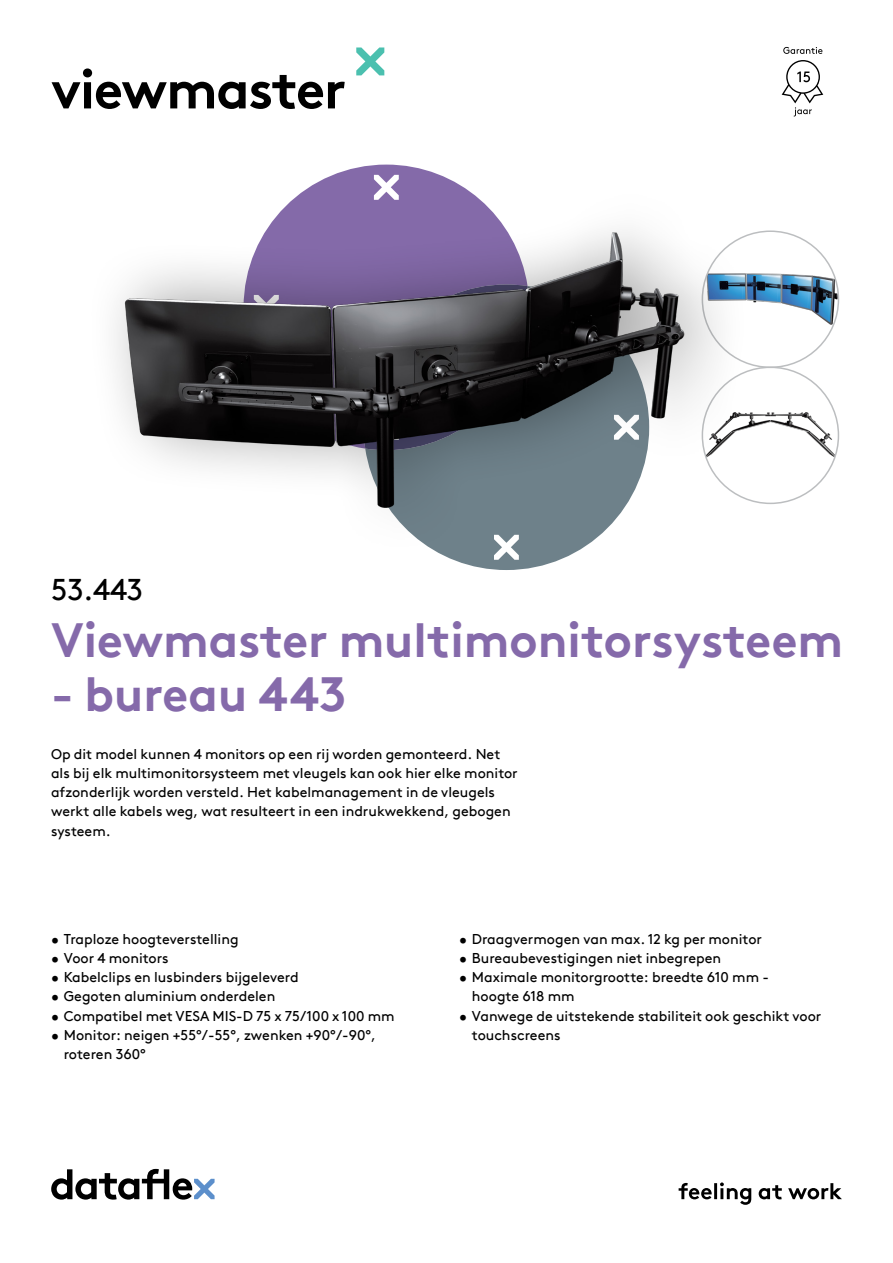
<style>
.page{position:relative;width:893px;height:1263px;background:#fff}
.page>*{position:absolute;margin:0;border:0;box-sizing:border-box;transform-origin:0 0}
.hoofdstuk{font:700 54px "Brown Pro TT";letter-spacing:-.02em;color:#000}
.productnaam{font:700 48px "Brown Pro TT";color:#856aaa}
.productnummer{font:30px "Brown Pro TT";color:#000}
.omschrijving{font:14.25px/19.2px "Brown Pro TT";color:#000}
</style>
<div class="page">
<svg style="left:320px;top:165px;width:133px;height:16px;fill:#846aa9"></svg>
<svg style="left:447px;top:557px;width:119px;height:13px;fill:#6e818a"></svg>
<svg style="left:51px;top:1169px;width:164px;height:30px"></svg>
<svg style="left:679px;top:1182px;width:163px;height:23px"></svg>
<svg style="left:356px;top:47px;width:28px;height:28px"></svg>
<img style="left:750px;top:272px;width:88px;height:54px">
<img style="left:750px;top:411px;width:88px;height:49px">
<div style="left:86px;top:181px;width:664px;height:376px;background:#000;opacity:.35"></div>
<img style="left:120px;top:227px;width:570px;height:285px">
<svg style="left:783px;top:47px;width:39px;height:7px"></svg>
<svg style="left:782px;top:60px;width:41px;height:56px"></svg>
<p class="hoofdstuk" style="left:51px;top:46px;width:297px">viewmaster</p>
<p class="productnummer" style="left:51px;top:566px;width:94px">53.443</p>
<p class="productnaam" style="left:51px;top:601px;width:793px">Viewmaster multimonitorsysteem</p>
<p class="productnaam" style="left:51px;top:655px;width:297px">- bureau 443</p>
<p class="omschrijving" style="left:51px;top:743px;width:468px">Op dit model kunnen 4 monitors op een rij worden gemonteerd. Net als bij elk multimonitorsysteem met vleugels kan ook hier elke monitor afzonderlijk worden versteld. Het kabelmanagement in de vleugels werkt alle kabels weg, wat resulteert in een indrukwekkend, gebogen systeem.</p>
<p class="omschrijving" style="left:51px;top:928px;width:189px">• Traploze hoogteverstelling</p>
<p class="omschrijving" style="left:51px;top:947px;width:119px">• Voor 4 monitors</p>
<p class="omschrijving" style="left:51px;top:966px;width:249px">• Kabelclips en lusbinders bijgeleverd</p>
<p class="omschrijving" style="left:51px;top:986px;width:226px">• Gegoten aluminium onderdelen</p>
<p class="omschrijving" style="left:51px;top:1005px;width:345px">• Compatibel met VESA MIS-D 75 x 75/100 x 100 mm</p>
<p class="omschrijving" style="left:64px;top:1024px;width:314px;text-indent:-13px">• Monitor: neigen +55°/-55°, zwenken +90°/-90°, roteren 360°</p>
<p class="omschrijving" style="left:459px;top:928px;width:304px">• Draagvermogen van max. 12 kg per monitor</p>
<p class="omschrijving" style="left:459px;top:947px;width:264px">• Bureaubevestigingen niet inbegrepen</p>
<p class="omschrijving" style="left:472px;top:966px;width:299px;text-indent:-13px">• Maximale monitorgrootte: breedte 610 mm - hoogte 618 mm</p>
<p class="omschrijving" style="left:472px;top:1005px;width:351px;text-indent:-13px">• Vanwege de uitstekende stabiliteit ook geschikt voor touchscreens</p>
</div>
